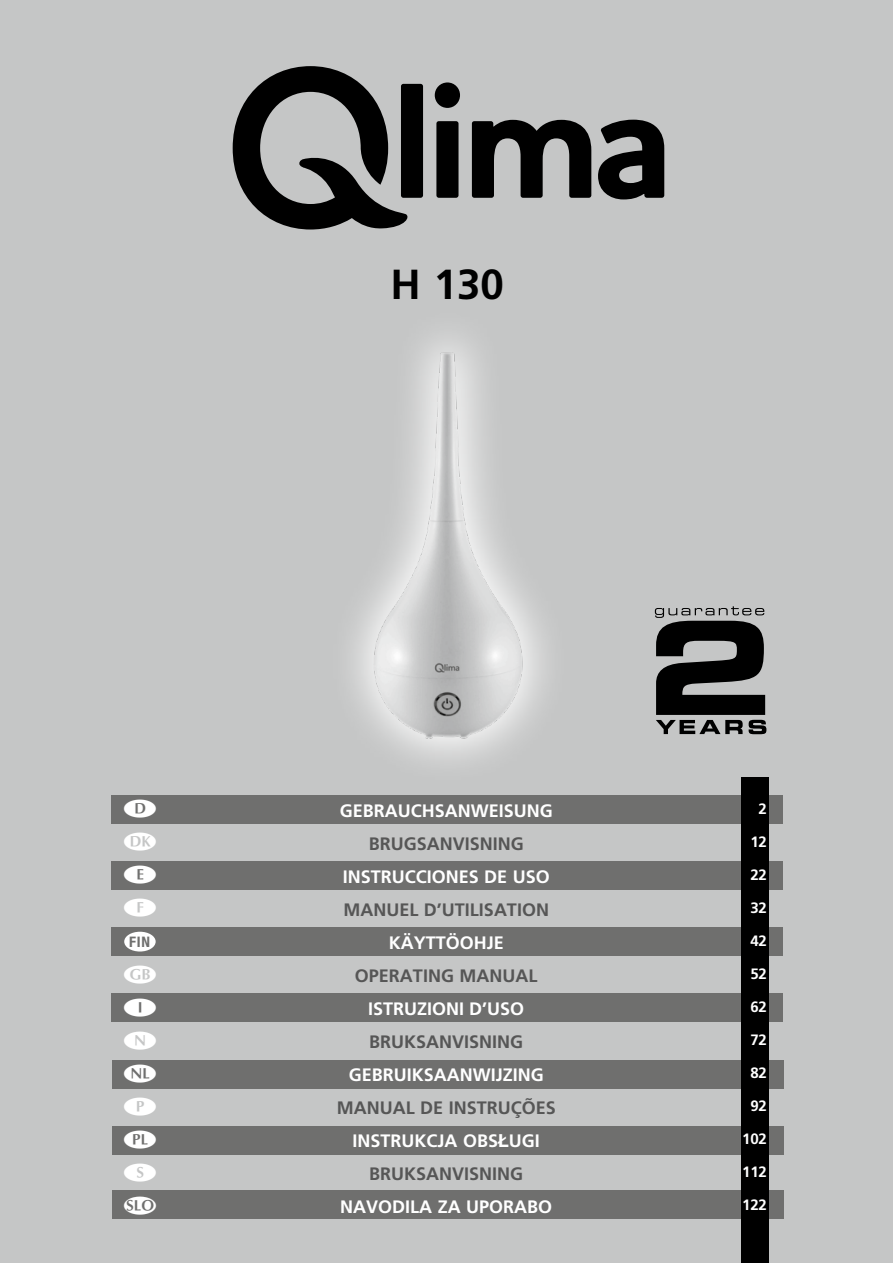
<style>
.page{position:relative;width:893px;height:1263px;background:#c5c6c6}
.page>*{position:absolute;margin:0;border:0;box-sizing:border-box;transform-origin:0 0}
.t1{font:700 42px "Frutiger LT Std";color:#000}
.t2{font:700 18px/33px "Frutiger LT Std";color:#565656;text-align:center}
.t3{font:700 18px "Frutiger LT Std";color:#fff}
.t4{font:700 18px "Frutiger CE";color:#fff}
.t5{font:700 15px "Frutiger LT Std";letter-spacing:-.02em;color:#fff}
.t6{font:700 condensed 14.55px "Helvetica Neue LT Std";color:#6f6f6e}
.s1{color:#fff}
.s2{font-family:"Helvetica Neue LT Pro";color:#fff}
</style>
<div class="page">
<img style="left:369px;top:345px;width:159px;height:402px">
<svg style="left:655px;top:606px;width:111px;height:128px"></svg>
<div style="left:111px;top:861px;width:671px;height:29px;background:#6f6f6e"></div>
<div style="left:111px;top:927px;width:671px;height:29px;background:#6f6f6e"></div>
<div style="left:111px;top:993px;width:671px;height:29px;background:#6f6f6e"></div>
<div style="left:111px;top:796px;width:671px;height:28px;background:#6f6f6e"></div>
<div style="left:112px;top:1060px;width:672px;height:28px;background:#6f6f6e"></div>
<div style="left:113px;top:1126px;width:671px;height:28px;background:#6f6f6e"></div>
<div style="left:113px;top:1190px;width:671px;height:28px;background:#6f6f6e"></div>
<div style="left:741px;top:778px;width:28px;height:485px;background:#000"></div>
<div style="left:124px;top:932px;width:32px;height:19px;background:#fff;border-radius:50%"></div>
<div style="left:401px;top:84px;width:22px;height:114px;background:#000;border-radius:3px"></div>
<svg style="left:435px;top:82px;width:25px;height:116px"></svg>
<svg style="left:472px;top:120px;width:119px;height:78px"></svg>
<svg style="left:598px;top:120px;width:66px;height:79px"></svg>
<svg style="left:233px;top:66px;width:178px;height:163px"></svg>
<h1 class="t1" style="left:391px;top:259px;width:115px">H 130</h1>
<p class="t6" style="left:129px;top:933px;width:22px">FIN</p>
<p class="t3" style="left:340px;top:800px;width:214px">GEBRAUCHSANWEISUNG</p>
<p class="t2" style="left:369px;top:827px;width:156px">BRUGSANVISNING</p>
<p class="t3" style="left:343px;top:866px;width:209px">INSTRUCCIONES DE USO</p>
<p class="t2" style="left:343px;top:893px;width:207px">MANUEL D’UTILISATION</p>
<p class="t3" style="left:389px;top:932px;width:117px">KÄYTTÖOHJE</p>
<p class="t2" style="left:355px;top:959px;width:184px">OPERATING MANUAL</p>
<p class="t3" style="left:368px;top:998px;width:158px">ISTRUZIONI D’USO</p>
<p class="t2" style="left:369px;top:1025px;width:156px">BRUKSANVISNING</p>
<p class="t3" style="left:349px;top:1064px;width:197px">GEBRUIKSAANWIJZING</p>
<p class="t2" style="left:337px;top:1091px;width:221px">MANUAL DE INSTRUÇÕES<br><span class="s1">INSTRUKCJA OBS</span><span class="s2">Ł</span><span class="s1">UGI<br></span>BRUKSANVISNING</p>
<p class="t4" style="left:340px;top:1195px;width:214px">NAVODILA ZA UPORABO</p>
<p class="t5" style="left:758px;top:800px;width:10px">2</p>
<p class="t5" style="left:750px;top:833px;width:18px">12</p>
<p class="t5" style="left:750px;top:866px;width:18px">22</p>
<p class="t5" style="left:750px;top:899px;width:18px">32</p>
<p class="t5" style="left:750px;top:932px;width:18px">42</p>
<p class="t5" style="left:750px;top:965px;width:18px">52</p>
<p class="t5" style="left:750px;top:998px;width:18px">62</p>
<p class="t5" style="left:750px;top:1031px;width:18px">72</p>
<p class="t5" style="left:750px;top:1064px;width:18px">82</p>
<p class="t5" style="left:750px;top:1097px;width:18px">92</p>
<p class="t5" style="left:742px;top:1130px;width:26px">102</p>
<p class="t5" style="left:742px;top:1163px;width:26px">112</p>
<p class="t5" style="left:742px;top:1196px;width:26px">122</p>
</div>
